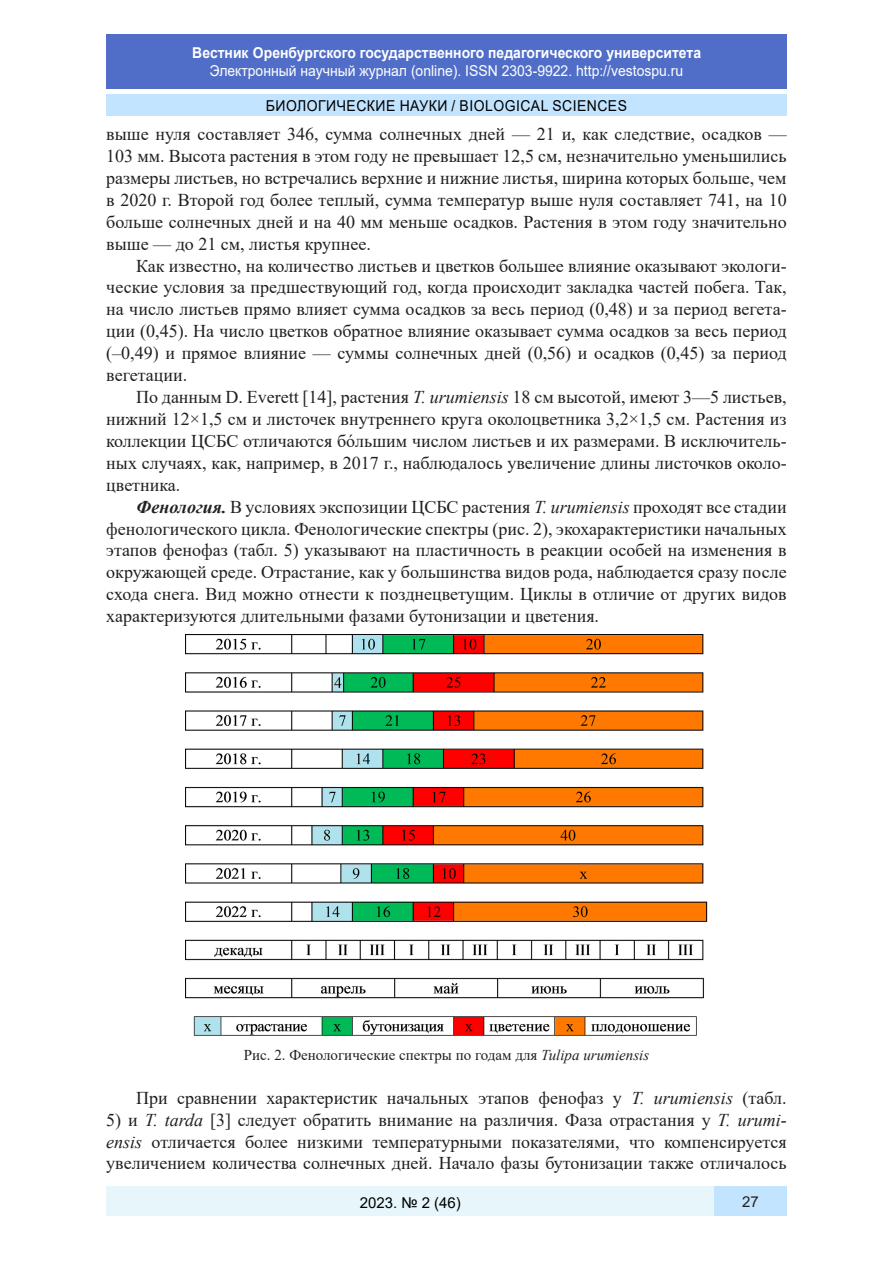
<style>
.page{position:relative;width:893px;height:1263px;background:#fff}
.page>*{position:absolute;margin:0;border:0;box-sizing:border-box;transform-origin:0 0}
.Стиль2{font:18px/21.9px "Times New Roman";color:#231f20;text-align:justify}
.t1{font:15px "Arial";color:#fff;scale:.93 1}
.t2{font:700 15px "Arial";color:#fff;scale:.93 1}
.таблица{font:15px "Times New Roman";color:#231f20}
.t3{font:15px "Arial";letter-spacing:.035em;color:#000;scale:.93 1}
.t4{font:15px "Arial";letter-spacing:.035em;color:#000}
.t5{font:15px "Arial";color:#231f20}
.s1{font-style:italic}
.s2{font-weight:700;font-style:italic}
</style>
<div class="page">
<div style="left:106px;top:95px;width:681px;height:21px;background:#c3e4ff"></div>
<div style="left:106px;top:34px;width:681px;height:55px;background:#506ec8"></div>
<div style="left:106px;top:1186px;width:608px;height:30px;background:#e6f6fb"></div>
<div style="left:714px;top:1186px;width:73px;height:30px;background:#c3e4ff"></div>
<img style="left:185px;top:634px;width:522px;height:402px">
<p class="t2" style="left:192px;top:42px;width:549px">Вестник Оренбургского государственного педагогического университета</p>
<p class="t1" style="left:210px;top:60px;width:511px">Электронный научный журнал (online). ISSN 2303-9922. http://vestospu.ru</p>
<p class="t3" style="left:266px;top:95px;width:390px">БИОЛОГИЧЕСКИЕ НАУКИ / BIOLOGICAL SCIENCES</p>
<p class="Стиль2" style="left:106px;top:122px;width:682px">выше нуля составляет 346, сумма солнечных дней — 21 и, как следствие, осадков — 103 мм. Высота растения в этом году не превышает 12,5 см, незначительно уменьшились размеры листьев, но встречались верхние и нижние листья, ширина которых больше, чем в 2020 г. Второй год более теплый, сумма температур выше нуля составляет 741, на 10 больше солнечных дней и на 40 мм меньше осадков. Растения в этом году значительно выше — до 21 см, листья крупнее.</p>
<p class="Стиль2" style="left:106px;top:254px;width:682px;text-indent:30px">Как известно, на количество листьев и цветков большее влияние оказывают экологи&shy;ческие условия за предшествующий год, когда происходит закладка частей побега. Так, на число листьев прямо влияет сумма осадков за весь период (0,48) и за период вегета&shy;ции (0,45). На число цветков обратное влияние оказывает сумма осадков за весь период (–0,49) и прямое влияние — суммы солнечных дней (0,56) и осадков (0,45) за период вегетации.</p>
<p class="Стиль2" style="left:106px;top:385px;width:682px;text-indent:30px">По данным D. Everett [14], растения <span class="s1">T. urumiensis</span> 18 см высотой, имеют 3—5 листьев, нижний 12×1,5 см и листочек внутреннего круга околоцветника 3,2×1,5 см. Растения из коллекции ЦСБС отличаются бóльшим числом листьев и их размерами. В исключитель&shy;ных случаях, как, например, в 2017 г., наблюдалось увеличение длины листочков около&shy;цветника.</p>
<p class="Стиль2" style="left:106px;top:495px;width:682px;text-indent:30px"><span class="s2">Фенология.</span> В условиях экспозиции ЦСБС растения <span class="s1">T. urumiensis</span> проходят все стадии фенологического цикла. Фенологические спектры (рис. 2), экохарактеристики начальных этапов фенофаз (табл. 5) указывают на пластичность в реакции особей на изменения в окружающей среде. Отрастание, как у большинства видов рода, наблюдается сразу после схода снега. Вид можно отнести к позднецветущим. Циклы в отличие от других видов характеризуются длительными фазами бутонизации и цветения.</p>
<p class="таблица" style="left:244px;top:1044px;width:407px">Рис. 2. Фенологические спектры по годам для <span class="s1">Tulipa urumiensis</span></p>
<p class="Стиль2" style="left:136px;top:1086px;width:652px">При сравнении характеристик начальных этапов фенофаз у <span class="s1">T. urumiensis</span> (табл.</p>
<p class="Стиль2" style="left:106px;top:1108px;width:682px">5) и <span class="s1">T. tarda</span> [3] следует обратить внимание на различия. Фаза отрастания у <span class="s1">T. urumi&shy;ensis</span> отличается более низкими температурными показателями, что компенсируется увеличением количества солнечных дней. Начало фазы бутонизации также отличалось</p>
<p class="t4" style="left:360px;top:1192px;width:103px">2023. № 2 (46)</p>
<p class="t5" style="left:742px;top:1191px;width:18px">27</p>
</div>
